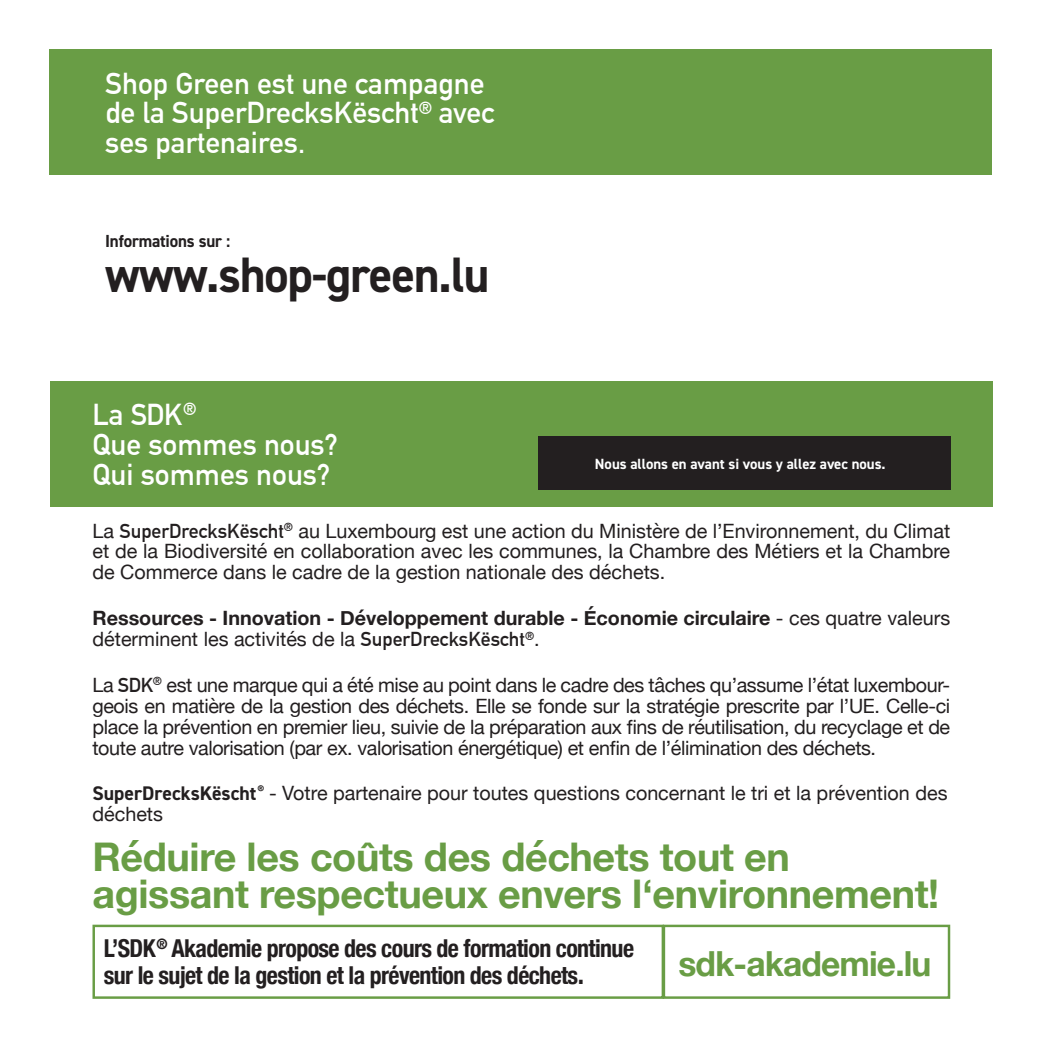
<style>
.page{position:relative;width:1042px;height:1042px;background:#fff}
.page>*{position:absolute;margin:0;border:0;box-sizing:border-box;transform-origin:0 0}
.t1{font:700 49.88px "DIN2014";letter-spacing:-.02em;color:#231f20}
.t2{font:700 39.55px/37.1px "Helvetica Neue";letter-spacing:-.01em;color:#699d45}
.t3{font:700 34.48px "Helvetica Neue";letter-spacing:-.025em;color:#699d45}
.t4{font:700 29.57px/29.6px "DIN Alternate";color:#fff}
.t5{font:700 condensed 24.68px/27.1px "Helvetica Neue";letter-spacing:-.025em;color:#231f20}
.t6{font:19.78px/21px "Helvetica Neue";color:#231f20;text-align:justify}
.t7{font:700 19.78px/21px "Helvetica Neue";color:#231f20}
.t8{font:700 17.5px "DIN2014";letter-spacing:-.01em;color:#231f20}
.t9{font:700 14.88px "DIN2014";color:#fff}
.s1{font-family:"DIN Alternate";font-weight:700}
.s2{font-weight:400}
.s3{font-family:"DIN Alternate"}
.s4{font-family:"DIN2014";font-weight:700}
.s5{font-size:27.12px}
</style>
<div class="page">
<div style="left:50px;top:50px;width:942px;height:125px;background:#699d45"></div>
<div style="left:663px;top:924px;width:287px;height:75px;border:2px solid #699d45"></div>
<div style="left:92px;top:924px;width:572px;height:75px;border:2px solid #699d45"></div>
<div style="left:50px;top:381px;width:943px;height:125px;background:#699d45"></div>
<div style="left:538px;top:437px;width:412px;height:53px;background:#231f20"></div>
<p class="t4" style="left:105px;top:67px;width:391px">Shop Green est une campagne de la SuperDrecksKëscht<sup>®</sup> avec</p>
<p class="t4" style="left:105px;top:126px;width:201px">ses partenaires.</p>
<p class="t8" style="left:105px;top:229px;width:127px">Informations sur :</p>
<p class="t1" style="left:105px;top:242px;width:386px">www.shop-green.lu</p>
<p class="t4" style="left:92px;top:398px;width:105px">La SDK<sup>®</sup></p>
<p class="t4" style="left:92px;top:428px;width:247px">Que sommes nous?</p>
<p class="t4" style="left:92px;top:457px;width:239px">Qui sommes nous?</p>
<p class="t9" style="left:595px;top:454px;width:292px">Nous allons en avant si vous y allez avec nous.</p>
<p class="t6" style="left:92px;top:521px;width:859px">La <span class="s1">SuperDrecksKëscht</span><sup>®</sup> au Luxembourg est une action du Ministère de l’Environnement, du Climat et de la Biodiversité en collaboration avec les communes, la Chambre des Métiers et la Chambre de Commerce dans le cadre de la gestion nationale des déchets.</p>
<p class="t7" style="left:92px;top:608px;width:859px">Ressources - Innovation - Développement durable - Économie circulaire <span class="s2">- ces quatre valeurs déterminent les activités de la</span> <span class="s3">SuperDrecksKëscht</span><sup>®</sup><span class="s2">.</span></p>
<p class="t6" style="left:92px;top:675px;width:859px">La <span class="s1">SDK</span><sup>®</sup> est une marque qui a été mise au point dans le cadre des tâches qu’assume l’état luxembour&shy;geois en matière de la gestion des déchets. Elle se fonde sur la stratégie prescrite par l’UE. Celle-ci place la prévention en premier lieu, suivie de la préparation aux fins de réutilisation, du recyclage et de toute autre valorisation (par ex. valorisation énergétique) et enfin de l’élimination des déchets.</p>
<p class="t6" style="left:92px;top:784px;width:856px"><span class="s4">SuperDrecksKëscht</span><sup>®</sup> - Votre partenaire pour toutes questions concernant le tri et la prévention des déchets</p>
<p class="t2" style="left:92px;top:839px;width:848px">Réduire les coûts des déchets tout en agissant respectueux envers l‘environnement!</p>
<p class="t5" style="left:104px;top:933px;width:532px">L’SDK<sup>®</sup> Akademie propose des cours de formation continue sur le sujet de la gestion et la prévention des déchets<span class="s5">.</span></p>
<p class="t3" style="left:678px;top:936px;width:255px">sdk-akademie.lu</p>
</div>
